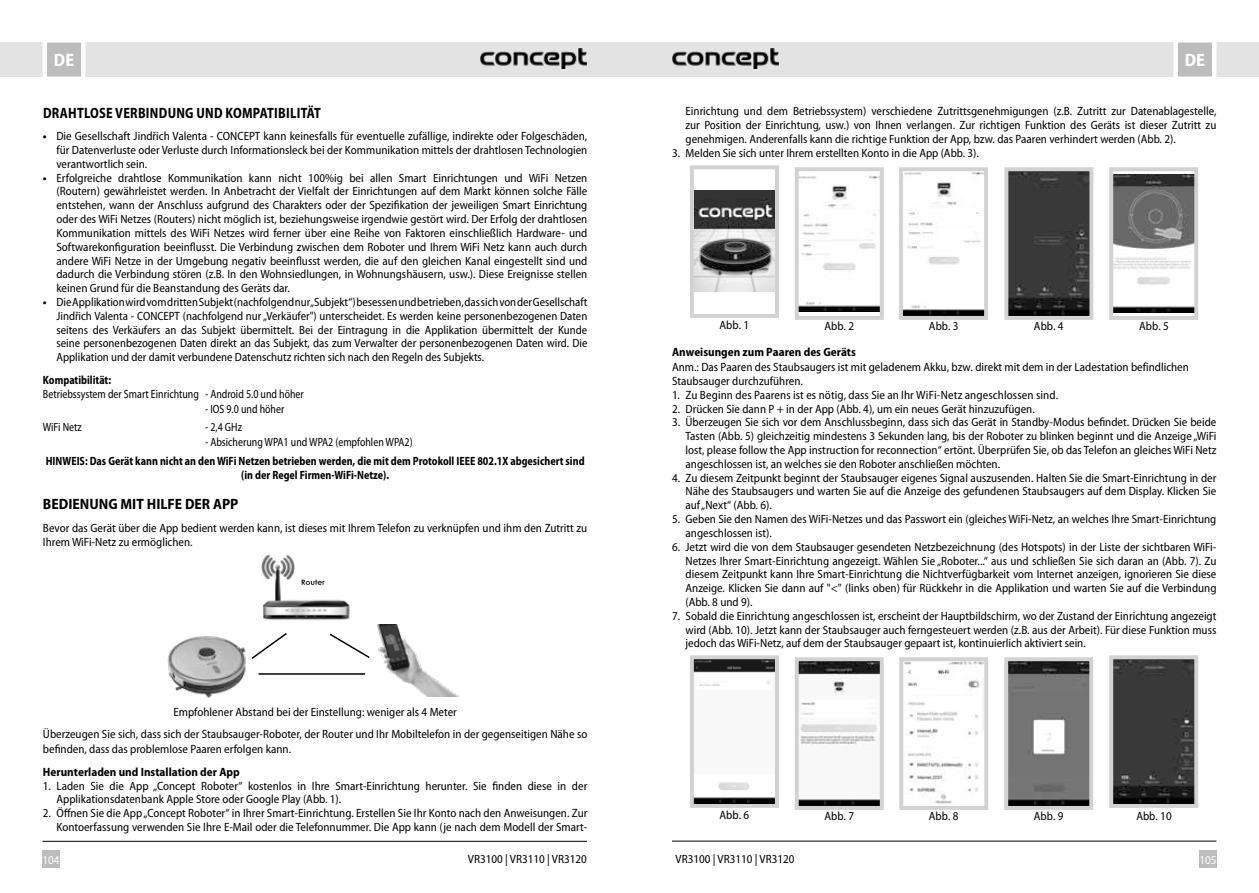
<style>
.page{position:relative;width:1259px;height:893px;background:#fff}
.page>*{position:absolute;margin:0;border:0;box-sizing:border-box;transform-origin:0 0}
.t1{font:700 semi-condensed 18px "Myriad Pro";color:#fff}
.t2{font:700 semi-condensed 15px "Myriad Pro";letter-spacing:.02em;color:#000;scale:.9 1}
.t3{font:700 semi-condensed 15px "Myriad Pro";color:#000}
.t4{font:semi-condensed 12px/13.8px "Myriad Pro";color:#000;text-align:justify}
.t5{font:700 semi-condensed 12px/14.4px "Myriad Pro";color:#000;text-align:center;scale:.9 1}
.t6{font:semi-condensed 12px "Myriad Pro";color:#000;scale:.9 1}
.t7{font:700 semi-condensed 12px "Myriad Pro";color:#000}
.t8{font:semi-condensed 12px "Myriad Pro";letter-spacing:-.005em;color:#fff}
.s1{font-weight:700}
</style>
<div class="page">
<div style="left:629px;top:43px;width:630px;height:34px;background:#e3e3e3"></div>
<div style="left:0;top:43px;width:629px;height:34px;background:#e3e3e3"></div>
<div style="left:43px;top:850px;width:17px;height:17px;background:#bdbdbd"></div>
<div style="left:1199px;top:850px;width:17px;height:17px;background:#bdbdbd"></div>
<svg style="left:1171px;top:42px;width:47px;height:35px;background:#cecece"></svg>
<svg style="left:40px;top:42px;width:48px;height:35px;background:#cecece"></svg>
<hr style="left:672px;top:841px;width:544px;height:1px;background:#000">
<hr style="left:43px;top:841px;width:544px;height:1px;background:#000">
<img style="left:480px;top:48px;width:107px;height:21px">
<img style="left:672px;top:48px;width:106px;height:21px">
<img style="left:262px;top:554px;width:88px;height:66px">
<svg style="left:302px;top:580px;width:23px;height:5px"></svg>
<hr style="left:259px;top:673px;width:106px;height:2px;background:#000">
<svg style="left:251px;top:633px;width:36px;height:26px"></svg>
<svg style="left:329px;top:633px;width:41px;height:25px"></svg>
<img style="left:167px;top:636px;width:79px;height:62px">
<img style="left:377px;top:624px;width:82px;height:72px">
<svg style="left:690px;top:165px;width:89px;height:153px"></svg>
<img style="left:694px;top:190px;width:81px;height:101px">
<svg style="left:795px;top:167px;width:89px;height:153px"></svg>
<svg style="left:899px;top:167px;width:89px;height:153px"></svg>
<svg style="left:1004px;top:167px;width:90px;height:153px;background:#4d4d4d"></svg>
<svg style="left:1109px;top:167px;width:90px;height:153px"></svg>
<svg style="left:690px;top:655px;width:89px;height:153px"></svg>
<svg style="left:795px;top:657px;width:89px;height:153px"></svg>
<svg style="left:1109px;top:655px;width:90px;height:153px;background:#4d4d4d"></svg>
<svg style="left:1004px;top:657px;width:90px;height:153px;background:#828282"></svg>
<svg style="left:899px;top:657px;width:90px;height:153px"></svg>
<h1 class="t1" style="left:54px;top:50px;width:22px">DE</h1>
<h1 class="t1" style="left:1184px;top:50px;width:22px">DE</h1>
<p class="t2" style="left:43px;top:105px;width:310px">DRAHTLOSE VERBINDUNG UND KOMPATIBILITÄT</p>
<p class="t4" style="left:56px;top:130px;width:532px;text-indent:-13px"><span class="s1">•</span> Die Gesellschaft Jindřich Valenta - CONCEPT kann keinesfalls für eventuelle zufällige, indirekte oder Folgeschäden, für Datenverluste oder Verluste durch Informationsleck bei der Kommunikation mittels der drahtlosen Technologien verantwortlich sein.</p>
<p class="t4" style="left:56px;top:171px;width:532px;text-indent:-13px"><span class="s1">•</span> Erfolgreiche drahtlose Kommunikation kann nicht 100%ig bei allen Smart Einrichtungen und WiFi Netzen (Routern) gewährleistet werden. In Anbetracht der Vielfalt der Einrichtungen auf dem Markt können solche Fälle entstehen, wann der Anschluss aufgrund des Charakters oder der Spezifikation der jeweiligen Smart Einrichtung oder des WiFi Netzes (Routers) nicht möglich ist, beziehungsweise irgendwie gestört wird. Der Erfolg der drahtlosen Kommunikation mittels des WiFi Netzes wird ferner über eine Reihe von Faktoren einschließlich Hardware- und Softwarekonfiguration beeinflusst. Die Verbindung zwischen dem Roboter und Ihrem WiFi Netz kann auch durch andere WiFi Netze in der Umgebung negativ beeinflusst werden, die auf den gleichen Kanal eingestellt sind und dadurch die Verbindung stören (z.B. In den Wohnsiedlungen, in Wohnungshäusern, usw.). Diese Ereignisse stellen keinen Grund für die Beanstandung des Geräts dar.</p>
<p class="t4" style="left:56px;top:295px;width:532px;text-indent:-14px"><span class="s1">•</span> Die Applikation wird vom dritten Subjekt (nachfolgend nur „Subjekt“) besessen und betrieben, das sich von der Gesellschaft Jindřich Valenta - CONCEPT (nachfolgend nur „Verkäufer") unterscheidet. Es werden keine personenbezogenen Daten seitens des Verkäufers an das Subjekt übermittelt. Bei der Eintragung in die Applikation übermittelt der Kunde seine personenbezogenen Daten direkt an das Subjekt, das zum Verwalter der personenbezogenen Daten wird. Die Applikation und der damit verbundene Datenschutz richten sich nach den Regeln des Subjekts.</p>
<p class="t5" style="left:43px;top:373px;width:77px">Kompatibilität:</p>
<p class="t6" style="left:43px;top:388px;width:291px">Betriebssystem der Smart Einrichtung - Android 5.0 und höher</p>
<p class="t6" style="left:205px;top:402px;width:90px">- IOS 9.0 und höher</p>
<p class="t6" style="left:43px;top:421px;width:45px">WiFi Netz</p>
<p class="t6" style="left:205px;top:421px;width:43px">- 2,4 GHz</p>
<p class="t6" style="left:205px;top:435px;width:232px">- Absicherung WPA1 und WPA2 (empfohlen WPA2)</p>
<p class="t5" style="left:46px;top:453px;width:600px">HINWEIS: Das Gerät kann nicht an den WiFi Netzen betrieben werden, die mit dem Protokoll IEEE 802.1X abgesichert sind (in der Regel Firmen-WiFi-Netze).</p>
<p class="t3" style="left:43px;top:496px;width:197px">BEDIENUNG MIT HILFE DER APP</p>
<p class="t4" style="left:43px;top:521px;width:546px;line-height:14.4px">Bevor das Gerät über die App bedient werden kann, ist dieses mit Ihrem Telefon zu verknüpfen und ihm den Zutritt zu<br>Ihrem WiFi-Netz zu ermöglichen.</p>
<p class="t4" style="left:43px;top:700px;width:546px;line-height:23px;text-align:center">Empfohlener Abstand bei der Einstellung: weniger als 4 Meter<br>Überzeugen Sie sich, dass sich der Staubsauger-Roboter, der Router und Ihr Mobiltelefon in der gegenseitigen Nähe so</p>
<p class="t4" style="left:43px;top:742px;width:250px">befinden, dass das problemlose Paaren erfolgen kann.</p>
<p class="t7" style="left:43px;top:765px;width:198px">Herunterladen und Installation der App</p>
<p class="t4" style="left:56px;top:779px;width:532px;text-indent:-14px">1. Laden Sie die App „Concept Roboter“ kostenlos in Ihre Smart-Einrichtung herunter. Sie finden diese in der<br>Applikationsdatenbank Apple Store oder Google Play (Abb. 1).</p>
<p class="t4" style="left:43px;top:806px;width:546px;text-align:right">2. Öffnen Sie die App „Concept Roboter“ in Ihrer Smart-Einrichtung. Erstellen Sie Ihr Konto nach den Anweisungen. Zur<br>Kontoerfassung verwenden Sie Ihre E-Mail oder die Telefonnummer. Die App kann (je nach dem Modell der Smart-</p>
<p class="t4" style="left:685px;top:105px;width:532px">Einrichtung und dem Betriebssystem) verschiedene Zutrittsgenehmigungen (z.B. Zutritt zur Datenablagestelle, zur Position der Einrichtung, usw.) von Ihnen verlangen. Zur richtigen Funktion des Geräts ist dieser Zutritt zu genehmigen. Anderenfalls kann die richtige Funktion der App, bzw. das Paaren verhindert werden (Abb. 2).</p>
<p class="t4" style="left:672px;top:146px;width:308px">3. Melden Sie sich unter Ihrem erstellten Konto in die App (Abb. 3).</p>
<p class="t4" style="left:719px;top:318px;width:31px">Abb. 1</p>
<p class="t4" style="left:824px;top:320px;width:31px">Abb. 2</p>
<p class="t4" style="left:929px;top:320px;width:31px">Abb. 3</p>
<p class="t4" style="left:1034px;top:320px;width:31px">Abb. 4</p>
<p class="t4" style="left:1139px;top:320px;width:31px">Abb. 5</p>
<p class="t7" style="left:672px;top:346px;width:185px">Anweisungen zum Paaren des Geräts</p>
<p class="t4" style="left:672px;top:360px;width:518px;line-height:14.4px">Anm.: Das Paaren des Staubsaugers ist mit geladenem Akku, bzw. direkt mit dem in der Ladestation befindlichen<br>Staubsauger durchzuführen.</p>
<p class="t4" style="left:672px;top:388px;width:387px">1. Zu Beginn des Paarens ist es nötig, dass Sie an Ihr WiFi-Netz angeschlossen sind.</p>
<p class="t4" style="left:672px;top:402px;width:364px">2. Drücken Sie dann P + in der App (Abb. 4), um ein neues Gerät hinzuzufügen.</p>
<p class="t4" style="left:685px;top:416px;width:532px;text-indent:-14px">3. Überzeugen Sie sich vor dem Anschlussbeginn, dass sich das Gerät in Standby-Modus befindet. Drücken Sie beide Tasten (Abb. 5) gleichzeitig mindestens 3 Sekunden lang, bis der Roboter zu blinken beginnt und die Anzeige „WiFi lost, please follow the App instruction for reconnection“ ertönt. Überprüfen Sie, ob das Telefon an gleiches WiFi Netz angeschlossen ist, an welches sie den Roboter anschließen möchten.</p>
<p class="t4" style="left:685px;top:471px;width:532px;text-indent:-14px">4. Zu diesem Zeitpunkt beginnt der Staubsauger eigenes Signal auszusenden. Halten Sie die Smart-Einrichtung in der Nähe des Staubsaugers und warten Sie auf die Anzeige des gefundenen Staubsaugers auf dem Display. Klicken Sie auf „Next“ (Abb. 6).</p>
<p class="t4" style="left:685px;top:512px;width:532px;text-indent:-14px">5. Geben Sie den Namen des WiFi-Netzes und das Passwort ein (gleiches WiFi-Netz, an welches Ihre Smart-Einrichtung angeschlossen ist).</p>
<p class="t4" style="left:685px;top:540px;width:532px;text-indent:-14px">6. Jetzt wird die von dem Staubsauger gesendeten Netzbezeichnung (des Hotspots) in der Liste der sichtbaren WiFi-Netzes Ihrer Smart-Einrichtung angezeigt. Wählen Sie „Roboter...“ aus und schließen Sie sich daran an (Abb. 7). Zu diesem Zeitpunkt kann Ihre Smart-Einrichtung die Nichtverfügbarkeit vom Internet anzeigen, ignorieren Sie diese Anzeige. Klicken Sie dann auf "&lt;" (links oben) für Rückkehr in die Applikation und warten Sie auf die Verbindung (Abb. 8 und 9).</p>
<p class="t4" style="left:685px;top:609px;width:532px;text-indent:-14px">7. Sobald die Einrichtung angeschlossen ist, erscheint der Hauptbildschirm, wo der Zustand der Einrichtung angezeigt wird (Abb. 10). Jetzt kann der Staubsauger auch ferngesteuert werden (z.B. aus der Arbeit). Für diese Funktion muss jedoch das WiFi-Netz, auf dem der Staubsauger gepaart ist, kontinuierlich aktiviert sein.</p>
<p class="t4" style="left:719px;top:808px;width:31px">Abb. 6</p>
<p class="t4" style="left:824px;top:810px;width:31px">Abb. 7</p>
<p class="t4" style="left:929px;top:809px;width:31px">Abb. 8</p>
<p class="t4" style="left:1034px;top:810px;width:31px">Abb. 9</p>
<p class="t4" style="left:1136px;top:810px;width:37px">Abb. 10</p>
<p class="t4" style="left:468px;top:852px;width:121px">VR3100 | VR3110 | VR3120</p>
<p class="t4" style="left:675px;top:852px;width:121px">VR3100 | VR3110 | VR3120</p>
<p class="t8" style="left:43px;top:853px;width:19px">104</p>
<p class="t8" style="left:1199px;top:853px;width:19px">105</p>
</div>
